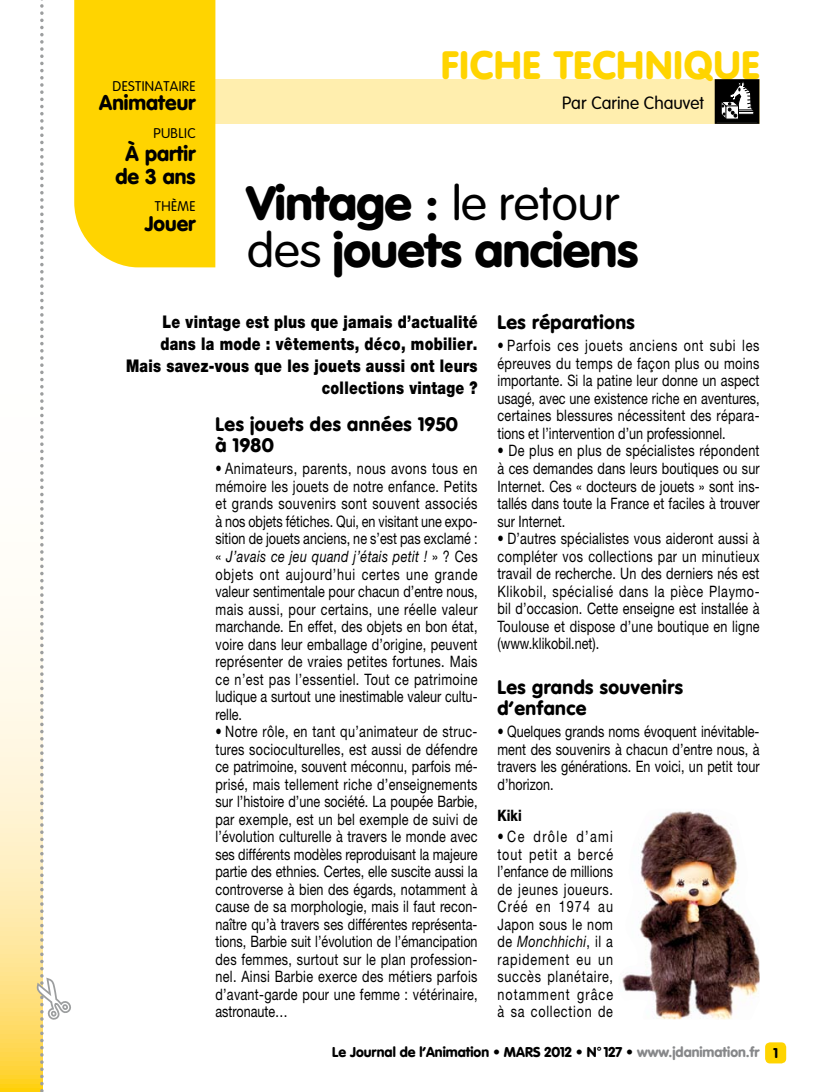
<style>
.page{position:relative;width:834px;height:1092px;background:#fff}
.page>*{position:absolute;margin:0;border:0;box-sizing:border-box;transform-origin:0 0}
.t1{font:900 47.25px/47.2px "VAG Rounded";letter-spacing:-.01em;color:#000;scale:1.05 1}
.t2{font:900 39.02px "VAG Rounded";letter-spacing:.09em;color:#ffd400}
.t3{font:900 21px/22.8px "VAG Rounded";color:#000;text-align:center}
.t4{font:900 20.82px "VAG Rounded";color:#000}
.t5{font:900 19.25px/21px "VAG Rounded";letter-spacing:.025em;color:#000}
.t6{font:900 17.5px/21.9px "Helvetica Neue";letter-spacing:.02em;color:#000;text-align:right;scale:.8 1}
.t7{font:300 17.5px "VAG Rounded";color:#000}
.t8{font:15.75px/17.5px "Helvetica Neue";letter-spacing:.005em;color:#000;text-align:justify;scale:.8 1}
.t9{font:800 15.75px "Helvetica Neue";color:#000;scale:.8 1}
.t10{font:900 14px "VAG Rounded";color:#000}
.t11{font:300 13.83px "VAG Rounded";letter-spacing:.025em;color:#000}
.s1{font-weight:300}
.s2{font-style:italic}
.s3{color:#87888a}
</style>
<div class="page">
<div style="left:765px;top:1042px;width:21px;height:21px;background:#ffd400;border-radius:5px"></div>
<svg style="left:0;top:609px;width:34px;height:482px"></svg>
<div style="left:76px;top:79px;width:683px;height:45px;background:#ffeeae"></div>
<div style="left:74px;top:0;width:141px;height:267px;background:#ffd400"></div>
<div style="left:716px;top:80px;width:42px;height:42px;background:#000"></div>
<svg style="left:721px;top:82px;width:33px;height:37px"></svg>
<div style="left:714px;top:79px;width:45px;height:45px;border:2px solid #000"></div>
<img style="left:622px;top:811px;width:137px;height:208px">
<svg style="left:34px;top:0;width:37px;height:1092px"></svg>
<p class="t11" style="left:113px;top:79px;width:84px">Destinataire</p>
<h3 class="t4" style="left:99px;top:90px;width:98px">Animateur</h3>
<p class="t11" style="left:153px;top:125px;width:44px">Public</p>
<h3 class="t3" style="left:115px;top:143px;width:82px">À partir de 3 ans</h3>
<p class="t11" style="left:155px;top:199px;width:42px">Thème</p>
<h3 class="t4" style="left:145px;top:210px;width:52px">Jouer</h3>
<h2 class="t2" style="left:441px;top:41px;width:320px">Fiche technique</h2>
<p class="t7" style="left:562px;top:93px;width:143px">Par Carine Chauvet</p>
<h1 class="t1" style="left:247px;top:181px;width:374px">Vintage : <span class="s1">le retour des</span> jouets anciens</h1>
<p class="t6" style="left:126px;top:310px;width:441px">Le vintage est plus que jamais d’actualité dans la mode : vêtements, déco, mobilier.<br>Mais savez-vous que les jouets aussi ont leurs collections vintage ?</p>
<p class="t5" style="left:497px;top:312px;width:139px">Les réparations</p>
<p class="t8" style="left:497px;top:337px;width:329px">• Parfois ces jouets anciens ont subi les épreuves du temps de façon plus ou moins importante. Si la patine leur donne un aspect usagé, avec une existence riche en aventures, certaines blessures nécessitent des répara&shy;tions et l’intervention d’un professionnel.</p>
<p class="t8" style="left:497px;top:442px;width:329px">• De plus en plus de spécialistes répondent à ces demandes dans leurs boutiques ou sur Internet. Ces « docteurs de jouets » sont ins&shy;tallés dans toute la France et faciles à trouver sur Internet.</p>
<p class="t8" style="left:497px;top:529px;width:329px">• D’autres spécialistes vous aideront aussi à compléter vos collections par un minutieux travail de recherche. Un des derniers nés est Klikobil, spécialisé dans la pièce Playmo&shy;bil d’occasion. Cette enseigne est installée à Toulouse et dispose d’une boutique en ligne (www.klikobil.net).</p>
<p class="t5" style="left:497px;top:677px;width:187px">Les grands souvenirs d’enfance</p>
<p class="t8" style="left:497px;top:722px;width:329px">• Quelques grands noms évoquent inévitable&shy;ment des souvenirs à chacun d’entre nous, à travers les générations. En voici, un petit tour d’horizon.</p>
<p class="t9" style="left:497px;top:806px;width:32px">Kiki</p>
<p class="t8" style="left:497px;top:827px;width:146px">• Ce drôle d’ami tout petit a bercé l’enfance de millions de jeunes joueurs.<br>Créé en 1974 au Japon sous le nom de <span class="s2">Monchhichi</span>, il a rapidement eu un succès planétaire, notamment grâce à sa collection de</p>
<p class="t5" style="left:215px;top:414px;width:244px">Les jouets des années 1950 à 1980</p>
<p class="t8" style="left:215px;top:460px;width:329px">• Animateurs, parents, nous avons tous en mémoire les jouets de notre enfance. Petits et grands souvenirs sont souvent associés à nos objets fétiches. Qui, en visitant une expo&shy;sition de jouets anciens, ne s’est pas exclamé : « <span class="s2">J’avais ce jeu quand j’étais petit !</span> » ? Ces objets ont aujourd’hui certes une grande valeur sentimentale pour chacun d’entre nous, mais aussi, pour certains, une réelle valeur marchande. En effet, des objets en bon état, voire dans leur emballage d’origine, peuvent représenter de vraies petites fortunes. Mais ce n’est pas l’essentiel. Tout ce patrimoine ludique a surtout une inestimable valeur cultu&shy;relle.</p>
<p class="t8" style="left:215px;top:722px;width:329px">• Notre rôle, en tant qu’animateur de struc&shy;tures socioculturelles, est aussi de défendre ce patrimoine, souvent méconnu, parfois mé&shy;prisé, mais tellement riche d’enseignements sur l’histoire d’une société. La poupée Barbie, par exemple, est un bel exemple de suivi de l’évolution culturelle à travers le monde avec ses différents modèles reproduisant la majeure partie des ethnies. Certes, elle suscite aussi la controverse à bien des égards, notamment à cause de sa morphologie, mais il faut recon&shy;naître qu’à travers ses différentes représenta&shy;tions, Barbie suit l’évolution de l’émancipation des femmes, surtout sur le plan profession&shy;nel. Ainsi Barbie exerce des métiers parfois d’avant-garde pour une femme : vétérinaire, astronaute…</p>
<p class="t10" style="left:332px;top:1043px;width:447px">Le Journal de l’Animation • MARS 2012 • N° 127 • <span class="s3">www.jdanimation.fr</span> 1</p>
</div>
